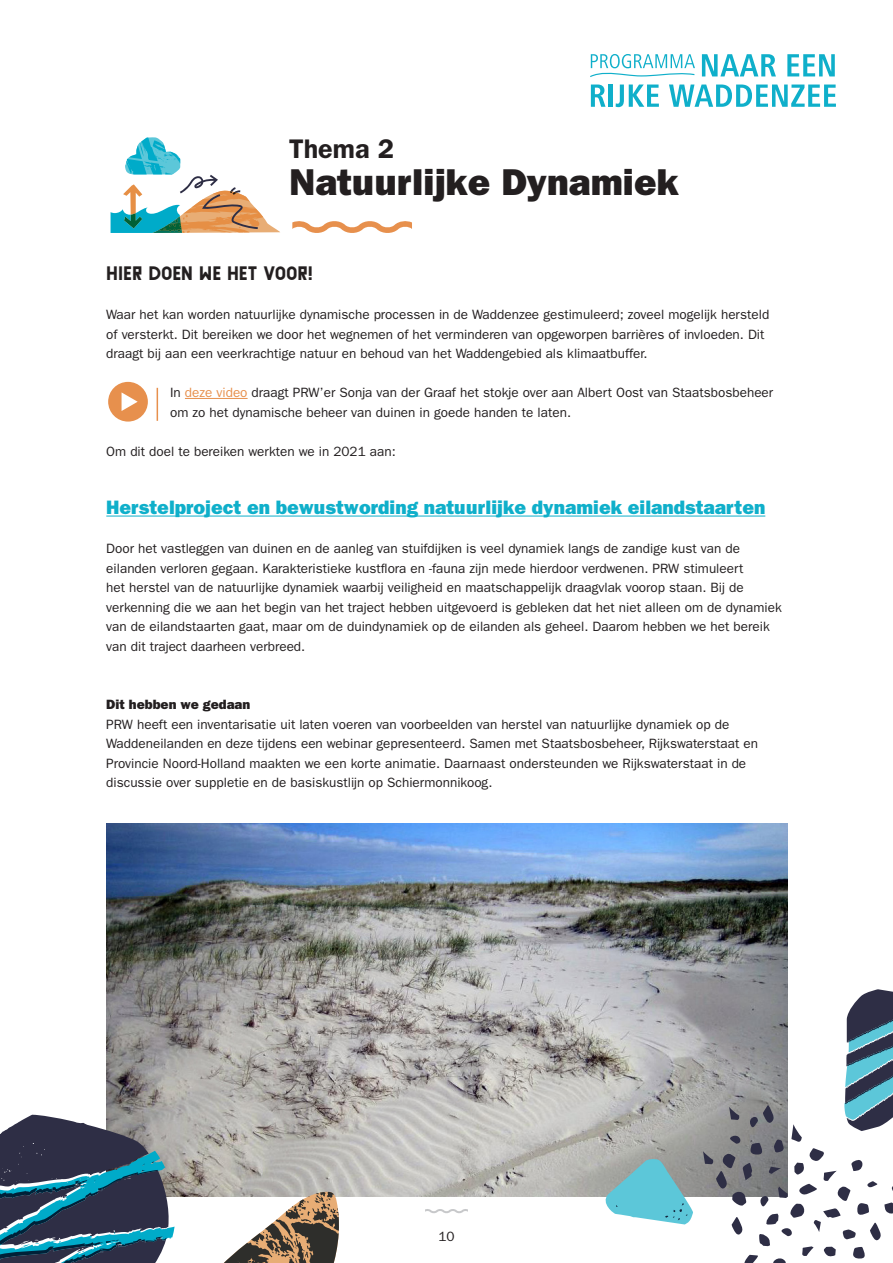
<style>
.page{position:relative;width:893px;height:1263px;background:#fff}
.page>*{position:absolute;margin:0;border:0;box-sizing:border-box;transform-origin:0 0}
.Opdrachtgevers_H2{font:37.5px "ITC Franklin Gothic Std Hvy";color:#231f20}
.Opdrachtgevers_H2-2{font:600 27px "ITC Franklin Gothic Std";color:#231f20}
.Tussenkop_voor_inhou{font:19.5px "ITC Franklin Gothic Std Hvy";color:#0fafca}
.t1{font:19.5px "Stormvloed Schiedam";color:#231f20}
.Filmpje{font:13.5px/19.5px "ITC Franklin Gothic Std";color:#231f20}
.Celstijl{font:13.5px "ITC Franklin Gothic Std";color:#231f20}
.s1{color:#e7904d}
.s2{font-family:"ITC Franklin Gothic Std Hvy"}
</style>
<div class="page">
<img style="left:106px;top:823px;width:682px;height:374px">
<svg style="left:702px;top:54px;width:74px;height:22px"></svg>
<svg style="left:787px;top:54px;width:48px;height:22px"></svg>
<svg style="left:591px;top:85px;width:14px;height:22px"></svg>
<hr style="left:609px;top:85px;width:4px;height:22px;background:#0fafca">
<svg style="left:616px;top:85px;width:43px;height:22px"></svg>
<svg style="left:669px;top:85px;width:167px;height:22px"></svg>
<svg style="left:590px;top:54px;width:105px;height:23px"></svg>
<svg style="left:425px;top:1209px;width:43px;height:5px"></svg>
<svg style="left:292px;top:221px;width:120px;height:12px"></svg>
<hr style="left:157px;top:388px;width:1px;height:33px;background:#e7904d">
<hr style="left:185px;top:398px;width:63px;height:1px;background:#e7904d">
<hr style="left:106px;top:516px;width:659px;height:1px;background:#0fafca">
<svg style="left:111px;top:137px;width:169px;height:96px"></svg>
<svg style="left:0;top:1115px;width:175px;height:148px;background:#445d70"></svg>
<svg style="left:190px;top:1192px;width:156px;height:71px"></svg>
<svg style="left:703px;top:989px;width:190px;height:274px"></svg>
<svg style="left:600px;top:1158px;width:94px;height:66px;background:#84c0c9"></svg>
<div style="left:108px;top:382px;width:40px;height:40px;background:#e7904d;border-radius:50%"></div>
<svg style="left:122px;top:392px;width:16px;height:19px"></svg>
<h2 class="Opdrachtgevers_H2-2" style="left:289px;top:132px;width:106px">Thema 2</h2>
<h2 class="Opdrachtgevers_H2" style="left:289px;top:160px;width:391px">Natuurlijke Dynamiek</h2>
<p class="t1" style="left:106px;top:265px;width:208px">HIER DOEN WE HET VOOR!</p>
<p class="Filmpje" style="left:106px;top:305px;width:664px">Waar het kan worden natuurlijke dynamische processen in de Waddenzee gestimuleerd; zoveel mogelijk hersteld of versterkt. Dit bereiken we door het wegnemen of het verminderen van opgeworpen barrières of invloeden. Dit draagt bij aan een veerkrachtige natuur en behoud van het Waddengebied als klimaatbuffer.</p>
<p class="Filmpje" style="left:170px;top:383px;width:605px">In <span class="s1">deze video</span> draagt PRW’er Sonja van der Graaf het stokje over aan Albert Oost van Staatsbosbeheer om zo het dynamische beheer van duinen in goede handen te laten.</p>
<p class="Filmpje" style="left:106px;top:441px;width:291px">Om dit doel te bereiken werkten we in 2021 aan:</p>
<h3 class="Tussenkop_voor_inhou" style="left:106px;top:496px;width:660px">Herstelproject en bewustwording natuurlijke dynamiek eilandstaarten</h3>
<p class="Filmpje" style="left:106px;top:539px;width:677px">Door het vastleggen van duinen en de aanleg van stuifdijken is veel dynamiek langs de zandige kust van de eilanden verloren gegaan. Karakteristieke kustflora en -fauna zijn mede hierdoor verdwenen. PRW stimuleert<br>het herstel van de natuurlijke dynamiek waarbij veiligheid en maatschappelijk draagvlak voorop staan. Bij de verkenning die we aan het begin van het traject hebben uitgevoerd is gebleken dat het niet alleen om de dynamiek van de eilandstaarten gaat, maar om de duindynamiek op de eilanden als geheel. Daarom hebben we het bereik van dit traject daarheen verbreed.</p>
<p class="Filmpje" style="left:106px;top:695px;width:653px"><span class="s2">Dit hebben we gedaan<br></span>PRW heeft een inventarisatie uit laten voeren van voorbeelden van herstel van natuurlijke dynamiek op de Waddeneilanden en deze tijdens een webinar gepresenteerd. Samen met Staatsbosbeheer, Rijkswaterstaat en Provincie Noord-Holland maakten we een korte animatie. Daarnaast ondersteunden we Rijkswaterstaat in de discussie over suppletie en de basiskustlijn op Schiermonnikoog.</p>
<p class="Celstijl" style="left:438px;top:1228px;width:18px">10</p>
</div>
